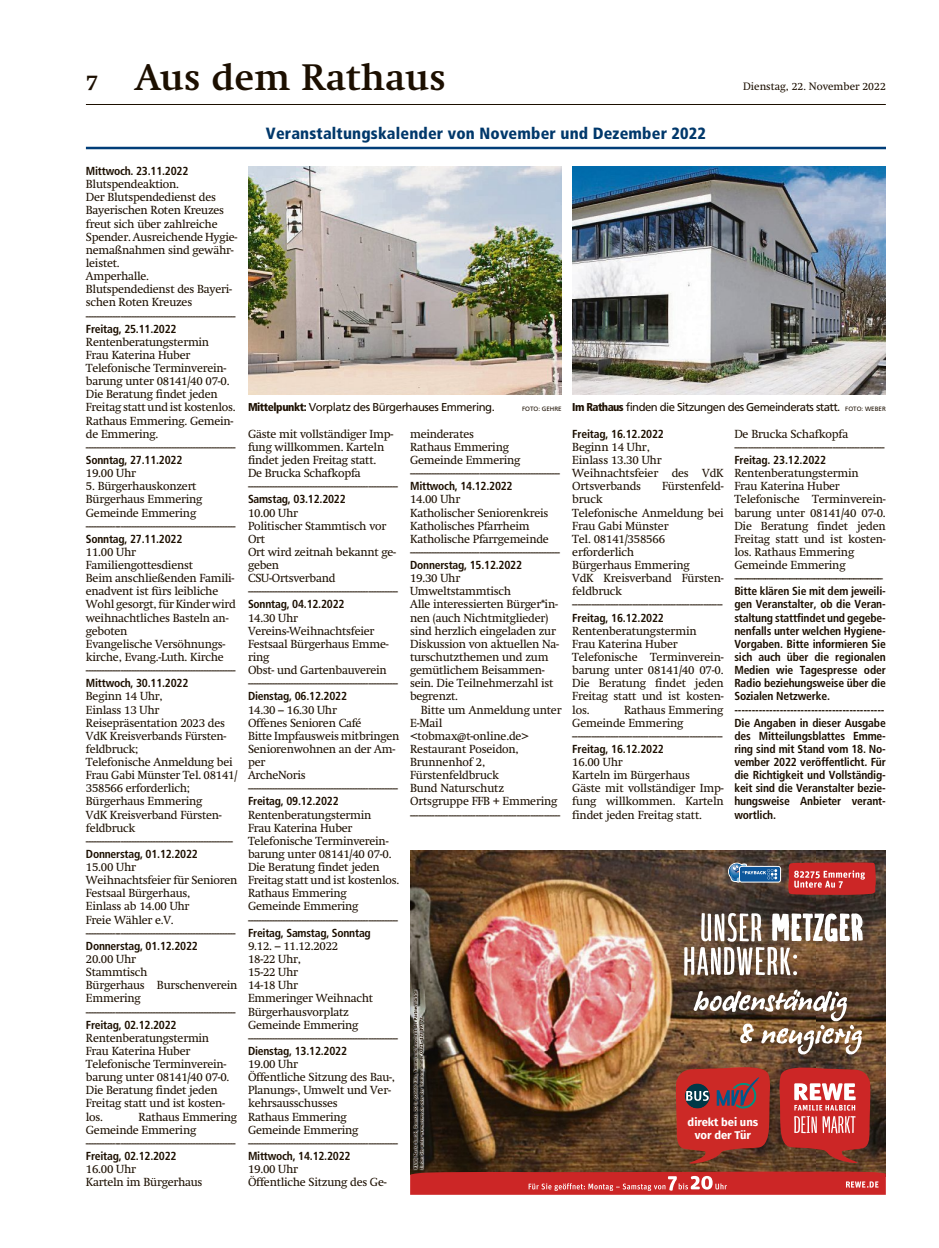
<style>
.page{position:relative;width:939px;height:1248px;background:#fff}
.page>*{position:absolute;margin:0;border:0;box-sizing:border-box;transform-origin:0 0}
.t1{font:700 36.25px "Swift";letter-spacing:.01em;color:#1c0f00}
.t2{font:900 condensed 16.25px "Frutiger";letter-spacing:.01em;color:#00386b}
.t3{font:11.62px/13.1px "Swift";letter-spacing:-.02em;color:#1c0f00}
.t4{font:700 condensed 11.62px/13.1px "Frutiger";letter-spacing:-.015em;color:#1c0f00}
.t5{font:11.38px "Frutiger";letter-spacing:-.05em;color:#1c0f00}
.t6{font:700 11.25px/13.5px "Fira Sans";color:#fff;text-align:center}
.t7{font:10.62px "Swift";color:#1c0f00}
.s1{font-size:21.25px}
.s2{font-weight:900;font-stretch:condensed}
.s3{font-size:6.25px}
</style>
<div class="page">
<hr style="left:86px;top:104px;width:800px;height:1px;background:#1c0f00">
<img style="left:248px;top:166px;width:314px;height:229px">
<img style="left:572px;top:166px;width:314px;height:229px">
<hr style="left:86px;top:147px;width:800px;height:2px;background:#003d78">
<img style="left:410px;top:850px;width:476px;height:139px">
<svg style="left:684px;top:912px;width:179px;height:63px"></svg>
<svg style="left:728px;top:862px;width:53px;height:20px"></svg>
<svg style="left:788px;top:862px;width:88px;height:33px;background:#cb4040"></svg>
<img style="left:410px;top:989px;width:476px;height:205px">
<h1 class="t1" style="left:86px;top:56px;width:362px"><span class="s1">7</span> Aus dem Rathaus</h1>
<h2 class="t2" style="left:266px;top:128px;width:441px">Veranstaltungskalender von November und Dezember 2022</h2>
<p class="t7" style="left:743px;top:83px;width:144px">Dienstag, 22. November 2022</p>
<p class="t4" style="left:86px;top:166px;width:104px">Mittwoch. 23.11.2022</p>
<p class="t3" style="left:86px;top:179px;width:153px">Blutspendeaktion.<br>Der Blutspendedienst des<br>Bayerischen Roten Kreuzes freut sich über zahlreiche<br>Spender. Ausreichende Hygie&shy;nemaßnahmen sind gewähr&shy;leistet.<br>Amperhalle.<br>Blutspendedienst des Bayeri&shy;schen Roten Kreuzes --------------------------------------------------------</p>
<p class="t4" style="left:86px;top:323px;width:92px">Freitag, 25.11.2022</p>
<p class="t3" style="left:86px;top:336px;width:151px">Rentenberatungstermin<br>Frau Katerina Huber<br>Telefonische Terminverein&shy;barung unter 08141/40 07-0.<br>Die Beratung findet jeden<br>Freitag statt und ist kostenlos.<br>Rathaus Emmering. Gemein&shy;de Emmering. --------------------------------------------------------</p>
<p class="t4" style="left:86px;top:454px;width:98px">Sonntag, 27.11.2022</p>
<p class="t3" style="left:86px;top:468px;width:52px">19.00 Uhr</p>
<p class="t3" style="left:86px;top:481px;width:151px">5. Bürgerhauskonzert<br>Bürgerhaus Emmering<br>Gemeinde Emmering --------------------------------------------------------</p>
<p class="t4" style="left:86px;top:533px;width:98px">Sonntag, 27.11.2022</p>
<p class="t3" style="left:86px;top:546px;width:151px">11.00 Uhr<br>Familiengottesdienst<br>Beim anschließenden Famili&shy;enadvent ist fürs leibliche<br>Wohl gesorgt, für Kinder wird weihnachtliches Basteln an&shy;geboten<br>Evangelische Versöhnungs&shy;kirche, Evang.-Luth. Kirche --------------------------------------------------------</p>
<p class="t4" style="left:86px;top:677px;width:104px">Mittwoch, 30.11.2022</p>
<p class="t3" style="left:86px;top:691px;width:153px">Beginn 14 Uhr,<br>Einlass 13 Uhr<br>Reisepräsentation 2023 des<br>VdK Kreisverbands Fürsten&shy;feldbruck;<br>Telefonische Anmeldung bei<br>Frau Gabi Münster Tel. 08141/<br>358566 erforderlich;<br>Bürgerhaus Emmering<br>VdK Kreisverband Fürsten&shy;feldbruck -------------------------------------------------------</p>
<p class="t4" style="left:86px;top:848px;width:113px">Donnerstag, 01.12.2022</p>
<p class="t3" style="left:86px;top:861px;width:153px">15.00 Uhr<br>Weihnachtsfeier für Senioren<br>Festsaal Bürgerhaus,<br>Einlass ab 14.00 Uhr<br>Freie Wähler e.V. --------------------------------------------------------</p>
<p class="t4" style="left:86px;top:940px;width:113px">Donnerstag, 01.12.2022</p>
<p class="t3" style="left:86px;top:953px;width:153px">20.00 Uhr<br>Stammtisch<br>Bürgerhaus Burschenverein<br>Emmering --------------------------------------------------------</p>
<p class="t4" style="left:86px;top:1019px;width:92px">Freitag, 02.12.2022</p>
<p class="t3" style="left:86px;top:1032px;width:145px">Rentenberatungstermin<br>Frau Katerina Huber<br>Telefonische Terminverein&shy;barung unter 08141/40 07-0.<br>Die Beratung findet jeden<br>Freitag statt und ist kosten&shy;los.</p>
<p class="t3" style="left:86px;top:1111px;width:153px;text-indent:53px">Rathaus Emmering<br>Gemeinde Emmering --------------------------------------------------------</p>
<p class="t4" style="left:86px;top:1150px;width:92px">Freitag, 02.12.2022</p>
<p class="t3" style="left:86px;top:1163px;width:118px">16.00 Uhr<br>Karteln im Bürgerhaus</p>
<p class="t5" style="left:248px;top:403px;width:248px"><span class="s2">Mittelpunkt:</span> Vorplatz des Bürgerhauses Emmering.</p>
<p class="t5" style="left:522px;top:403px;width:365px"><span class="s3">FOTO: GEHRE</span> <span class="s2">Im Rathaus</span> finden die Sitzungen des Gemeinderats statt. <span class="s3">FOTO: WEBER</span></p>
<p class="t3" style="left:248px;top:428px;width:151px">Gäste mit vollständiger Imp&shy;fung willkommen. Karteln findet jeden Freitag statt.<br>De Brucka Schafkopfa --------------------------------------------------------</p>
<p class="t4" style="left:248px;top:494px;width:99px">Samstag, 03.12.2022</p>
<p class="t3" style="left:248px;top:507px;width:151px">10.00 Uhr<br>Politischer Stammtisch vor<br>Ort<br>Ort wird zeitnah bekannt ge&shy;geben<br>CSU-Ortsverband --------------------------------------------------------</p>
<p class="t4" style="left:248px;top:599px;width:98px">Sonntag, 04.12.2022</p>
<p class="t3" style="left:248px;top:612px;width:151px">14.30 Uhr<br>Vereins-Weihnachtsfeier<br>Festsaal Bürgerhaus Emme&shy;ring<br>Obst- und Gartenbauverein --------------------------------------------------------</p>
<p class="t4" style="left:248px;top:691px;width:101px">Dienstag, 06.12.2022</p>
<p class="t3" style="left:248px;top:704px;width:153px">14.30 – 16.30 Uhr<br>Offenes Senioren Café<br>Bitte Impfausweis mitbringen<br>Seniorenwohnen an der Am&shy;per<br>ArcheNoris --------------------------------------------------------</p>
<p class="t4" style="left:248px;top:796px;width:92px">Freitag, 09.12.2022</p>
<p class="t3" style="left:248px;top:809px;width:153px">Rentenberatungstermin<br>Frau Katerina Huber<br>Telefonische Terminverein&shy;barung unter 08141/40 07-0.<br>Die Beratung findet jeden<br>Freitag statt und ist kostenlos.<br>Rathaus Emmering<br>Gemeinde Emmering --------------------------------------------------------</p>
<p class="t4" style="left:248px;top:927px;width:124px">Freitag, Samstag, Sonntag</p>
<p class="t3" style="left:248px;top:940px;width:151px">9.12. – 11.12.2022<br>18-22 Uhr,<br>15-22 Uhr<br>14-18 Uhr<br>Emmeringer Weihnacht<br>Bürgerhausvorplatz<br>Gemeinde Emmering --------------------------------------------------------</p>
<p class="t4" style="left:248px;top:1045px;width:101px">Dienstag, 13.12.2022</p>
<p class="t3" style="left:248px;top:1058px;width:151px">19.00 Uhr<br>Öffentliche Sitzung des Bau-,<br>Planungs-, Umwelt und Ver&shy;kehrsausschusses<br>Rathaus Emmering<br>Gemeinde Emmering --------------------------------------------------------</p>
<p class="t4" style="left:248px;top:1150px;width:104px">Mittwoch, 14.12.2022</p>
<p class="t3" style="left:248px;top:1163px;width:140px">19.00 Uhr<br>Öffentliche Sitzung des Ge-</p>
<p class="t3" style="left:410px;top:428px;width:151px">meinderates<br>Rathaus Emmering<br>Gemeinde Emmering --------------------------------------------------------</p>
<p class="t4" style="left:410px;top:481px;width:104px">Mittwoch, 14.12.2022</p>
<p class="t3" style="left:410px;top:494px;width:151px">14.00 Uhr<br>Katholischer Seniorenkreis<br>Katholisches Pfarrheim<br>Katholische Pfarrgemeinde --------------------------------------------------------</p>
<p class="t4" style="left:410px;top:559px;width:113px">Donnerstag, 15.12.2022</p>
<p class="t3" style="left:410px;top:572px;width:151px">19.30 Uhr<br>Umweltstammtisch<br>Alle interessierten Bürger*in&shy;nen (auch Nichtmitglieder) sind herzlich eingeladen zur<br>Diskussion von aktuellen Na&shy;turschutzthemen und zum gemütlichem Beisammen&shy;sein. Die Teilnehmerzahl ist begrenzt.</p>
<p class="t3" style="left:410px;top:704px;width:153px;text-indent:11px">Bitte um Anmeldung unter<br>E-Mail &lt;tobmax@t-online.de&gt;<br>Restaurant Poseidon,<br>Brunnenhof 2,<br>Fürstenfeldbruck<br>Bund Naturschutz<br>Ortsgruppe FFB + Emmering -------------------------------------------------------</p>
<p class="t4" style="left:572px;top:428px;width:93px">Freitag, 16.12.2022</p>
<p class="t3" style="left:572px;top:441px;width:153px">Beginn 14 Uhr,<br>Einlass 13.30 Uhr<br>Weihnachtsfeier des VdK<br>Ortsverbands</p>
<p class="t3" style="left:662px;top:481px;width:63px">Fürstenfeld-</p>
<p class="t3" style="left:572px;top:494px;width:153px">bruck<br>Telefonische Anmeldung bei<br>Frau Gabi Münster<br>Tel. 08141/358566 erforderlich<br>Bürgerhaus Emmering<br>VdK Kreisverband Fürsten&shy;feldbruck -------------------------------------------------------</p>
<p class="t4" style="left:572px;top:612px;width:93px">Freitag, 16.12.2022</p>
<p class="t3" style="left:572px;top:625px;width:153px">Rentenberatungstermin<br>Frau Katerina Huber<br>Telefonische Terminverein&shy;barung unter 08141/40 07-0.<br>Die Beratung findet jeden<br>Freitag statt und ist kosten&shy;los.</p>
<p class="t3" style="left:572px;top:704px;width:153px;text-indent:52px">Rathaus Emmering<br>Gemeinde Emmering -------------------------------------------------------</p>
<p class="t4" style="left:572px;top:743px;width:93px">Freitag, 16.12.2022</p>
<p class="t3" style="left:572px;top:756px;width:153px">16.00 Uhr<br>Karteln im Bürgerhaus<br>Gäste mit vollständiger Imp&shy;fung willkommen. Karteln findet jeden Freitag statt.</p>
<p class="t3" style="left:734px;top:428px;width:152px">De Brucka Schafkopfa -------------------------------------------------------</p>
<p class="t4" style="left:734px;top:454px;width:93px">Freitag. 23.12.2022</p>
<p class="t3" style="left:734px;top:467px;width:153px">Rentenberatungstermin<br>Frau Katerina Huber<br>Telefonische Terminverein&shy;barung unter 08141/40 07-0.<br>Die Beratung findet jeden<br>Freitag statt und ist kosten&shy;los. Rathaus Emmering<br>Gemeinde Emmering -------------------------------------------------------------------</p>
<p class="t4" style="left:734px;top:586px;width:153px">Bitte klären Sie mit dem jeweili&shy;gen Veranstalter, ob die Veran&shy;staltung stattfindet und gegebe&shy;nenfalls unter welchen Hygiene-<br>Vorgaben. Bitte informieren Sie sich auch über die regionalen<br>Medien wie Tagespresse oder<br>Radio beziehungsweise über die<br>Sozialen Netzwerke. -------------------------------------------<br>Die Angaben in dieser Ausgabe des Mitteilungsblattes Emme&shy;ring sind mit Stand vom 18. No&shy;vember 2022 veröffentlicht. Für die Richtigkeit und Vollständig&shy;keit sind die Veranstalter bezie&shy;hungsweise Anbieter verant&shy;wortlich.</p>
<p class="t6" style="left:688px;top:1115px;width:72px">direkt bei uns vor der Tür</p>
</div>
